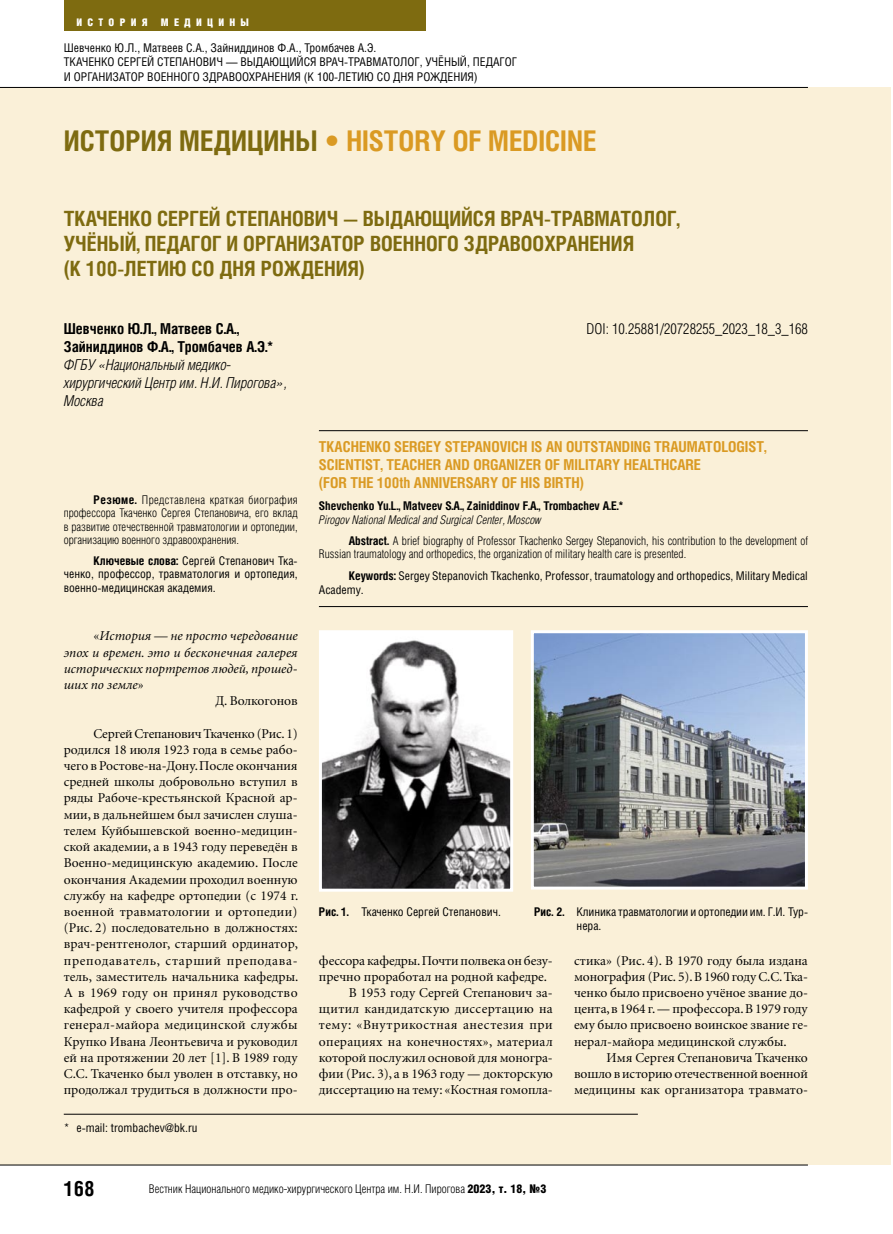
<style>
.page{position:relative;width:893px;height:1234px;background:#fff}
.page>*{position:absolute;margin:0;border:0;box-sizing:border-box;transform-origin:0 0}
.article_title{font:700 28.5px "Helios Cond";color:#da9a23}
.article_title-2{font:700 21px/25.2px "Helios Cond";color:#7e6b10}
.t1{font:700 21px "Helios Cond";color:#000}
.article_title_lat{font:700 15px/18px "Helios Cond";color:#da9a23}
.author_institution{font:italic 300 15px/18px "Helios Cond";color:#000}
.author_name{font:700 15px/18px "Helios Cond";color:#000}
.author_institution_copy{font:300 15px "Helios Cond";color:#000}
.main_text_material{font:13.5px/16.2px "Minion Cyr";color:#000;text-align:justify}
.main_text_material-2{font:italic 13.5px/16.2px "Minion Cyr";color:#000;text-align:justify}
.keywords{font:12px/13.5px "Helios Cond";color:#000;text-align:justify}
.Abstract_lat{font:300 12px/13.5px "Helios Cond";color:#000}
.Abstract{font:300 12px/13.5px "Helios Cond";color:#000;text-align:justify}
.keywords_lat{font:12px/13.5px "Helios Cond";color:#000}
.ris_name{font:12px/14.4px "Helios Cond";letter-spacing:-.01em;color:#000}
.author_name_lat{font:700 12px "Helios Cond";color:#000}
.author_institution_lat{font:italic 300 12px "Helios Cond";color:#000}
.references_rule{font:12px "Helios Cond";color:#000}
.t2{font:900 10.5px "Helios Cond";letter-spacing:.5em;color:#fff}
.s1{color:#7e6b10}
.s2{font-weight:700}
.s3{font-style:normal}
.s4{font-weight:900}
</style>
<div class="page">
<div style="left:0;top:87px;width:891px;height:1077px;background:#faf0d8"></div>
<hr style="left:0;top:1164px;width:808px;height:1px;background:#000">
<hr style="left:0;top:87px;width:808px;height:1px;background:#000">
<div style="left:64px;top:0;width:361px;height:30px;background:#7e6b10"></div>
<hr style="left:64px;top:1113px;width:574px;height:1px;background:#000">
<hr style="left:319px;top:430px;width:489px;height:1px;background:#000">
<hr style="left:319px;top:606px;width:489px;height:1px;background:#000">
<img style="left:323px;top:634px;width:186px;height:253px">
<div style="left:319px;top:630px;width:194px;height:261px;border:3px solid #fff"></div>
<img style="left:535px;top:634px;width:269px;height:251px">
<div style="left:531px;top:630px;width:277px;height:259px;border:3px solid #fff"></div>
<p class="t2" style="left:77px;top:16px;width:73px">ИСТОРИЯ</p>
<p class="t2" style="left:161px;top:16px;width:90px">МЕДИЦИНЫ</p>
<p class="keywords" style="left:64px;top:41px;width:314px">Шевченко Ю.Л., Матвеев С.А., Зайниддинов Ф.А., Тромбачев А.Э.</p>
<p class="keywords" style="left:64px;top:55px;width:454px">ТКАЧЕНКО СЕРГЕЙ СТЕПАНОВИЧ — ВЫДАЮЩИЙСЯ ВРАЧ-ТРАВМАТОЛОГ, УЧЁНЫЙ, ПЕДАГОГ</p>
<p class="keywords" style="left:64px;top:70px;width:415px">И ОРГАНИЗАТОР ВОЕННОГО ЗДРАВООХРАНЕНИЯ (К 100-ЛЕТИЮ СО ДНЯ РОЖДЕНИЯ)</p>
<p class="article_title" style="left:64px;top:123px;width:534px"><span class="s1">ИСТОРИЯ МЕДИЦИНЫ</span> • HISTORY OF MEDICINE</p>
<p class="article_title-2" style="left:64px;top:205px;width:618px">ТКАЧЕНКО СЕРГЕЙ СТЕПАНОВИЧ — ВЫДАЮЩИЙСЯ ВРАЧ-ТРАВМАТОЛОГ,<br>УЧЁНЫЙ, ПЕДАГОГ И ОРГАНИЗАТОР ВОЕННОГО ЗДРАВООХРАНЕНИЯ</p>
<p class="article_title-2" style="left:64px;top:255px;width:303px">(К 100-ЛЕТИЮ СО ДНЯ РОЖДЕНИЯ)</p>
<p class="author_name" style="left:64px;top:319px;width:211px">Шевченко Ю.Л., Матвеев С.А.,<br>Зайниддинов Ф.А., Тромбачев А.Э.*</p>
<p class="author_institution" style="left:64px;top:356px;width:224px">ФГБУ «Национальный медико&shy;хирургический Центр им. Н.И. Пирогова»,<br>Москва</p>
<p class="Abstract" style="left:64px;top:492px;width:235px;text-indent:30px"><span class="s2">Резюме.</span> Представлена краткая биография профессора Ткаченко Сергея Степановича, его вклад в развитие отечественной травматологии и ортопедии, организацию военного здравоохранения.</p>
<p class="keywords" style="left:64px;top:553px;width:235px;text-indent:30px"><span class="s2">Ключевые слова:</span> Сергей Степанович Тка&shy;ченко, профессор, травматология и ортопедия, военно-медицинская академия.</p>
<p class="main_text_material-2" style="left:64px;top:627px;width:235px;text-indent:30px"><span class="s3">«</span>История — не просто чередование эпох и времен. это и бесконечная галерея исторических портретов людей, прошед&shy;ших по земле<span class="s3">»</span></p>
<p class="main_text_material" style="left:215px;top:692px;width:84px">Д. Волкогонов</p>
<p class="main_text_material" style="left:64px;top:724px;width:236px;text-indent:30px">Сергей Степанович Ткаченко (Рис. 1) родился 18 июля 1923 года в семье рабо&shy;чего в Ростове-на-Дону. После окончания средней школы добровольно вступил в ряды Рабоче-крестьянской Красной ар&shy;мии, в дальнейшем был зачислен слуша&shy;телем Куйбышевской военно-медицин&shy;ской академии, а в 1943 году переведён в Военно-медицинскую академию. После окончания Академии проходил военную службу на кафедре ортопедии (с 1974 г. военной травматологии и ортопедии) (Рис. 2) последовательно в должностях: врач-рентгенолог, старший ординатор, преподаватель, старший преподава&shy;тель, заместитель начальника кафедры.<br>А в 1969 году он принял руководство кафедрой у своего учителя профессора генерал-майора медицинской службы Крупко Ивана Леонтьевича и руководил ей на протяжении 20 лет [1]. В 1989 году С.С. Ткаченко был уволен в отставку, но продолжал трудиться в должности про-</p>
<p class="references_rule" style="left:64px;top:1119px;width:135px">* е-mail: trombachev@bk.ru</p>
<p class="author_institution_copy" style="left:587px;top:321px;width:223px">DOI: 10.25881/20728255_2023_18_3_168</p>
<p class="article_title_lat" style="left:319px;top:437px;width:449px">TKACHENKO SERGEY STEPANOVICH IS AN OUTSTANDING TRAUMATOLOGIST,<br>SCIENTIST, TEACHER AND ORGANIZER OF MILITARY HEALTHCARE<br>(FOR THE 100th ANNIVERSARY OF HIS BIRTH)</p>
<p class="author_name_lat" style="left:319px;top:498px;width:306px">Shevchenko Yu.L., Matveev S.A., Zainiddinov F.A., Trombachev A.E.*</p>
<p class="author_institution_lat" style="left:319px;top:513px;width:224px">Pirogov National Medical and Surgical Center, Moscow</p>
<p class="Abstract_lat" style="left:319px;top:533px;width:490px;text-indent:30px"><span class="s2">Abstract.</span> A brief biography of Professor Tkachenko Sergey Stepanovich, his contribution to the development of<br>Russian traumatology and orthopedics, the organization of military health care is presented.</p>
<p class="keywords_lat" style="left:319px;top:568px;width:490px;text-indent:30px"><span class="s2">Keywords:</span> Sergey Stepanovich Tkachenko, Professor, traumatology and orthopedics, Military Medical<br>Academy.</p>
<p class="ris_name" style="left:319px;top:903px;width:183px"><span class="s2">Рис. 1.</span> Ткаченко Сергей Степанович.</p>
<p class="ris_name" style="left:577px;top:903px;width:233px;text-indent:-43px"><span class="s2">Рис. 2.</span> Клиника травматологии и ортопедии им. Г.И. Тур&shy;нера.</p>
<p class="main_text_material" style="left:574px;top:951px;width:236px">стика» (Рис. 4). В 1970 году была издана монография (Рис. 5). В 1960 году С.С. Тка&shy;ченко было присвоено учёное звание до&shy;цента, в 1964 г. — профессора. В 1979 году ему было присвоено воинское звание ге&shy;нерал-майора медицинской службы.</p>
<p class="main_text_material" style="left:574px;top:1048px;width:235px;text-indent:33px">Имя Сергея Степановича Ткаченко вошло в историю отечественной военной медицины как организатора травмато-</p>
<p class="main_text_material" style="left:319px;top:951px;width:235px">фессора кафедры. Почти полвека он безу&shy;пречно проработал на родной кафедре.</p>
<p class="main_text_material" style="left:319px;top:984px;width:235px;text-indent:30px">В 1953 году Сергей Степанович за&shy;щитил кандидатскую диссертацию на тему: «Внутрикостная анестезия при операциях на конечностях», материал которой послужил основой для моногра&shy;фии (Рис. 3), а в 1963 году — докторскую диссертацию на тему: «Костная гомопла-</p>
<p class="t1" style="left:64px;top:1175px;width:32px">168</p>
<p class="Abstract_lat" style="left:149px;top:1181px;width:399px">Вестник Национального медико-хирургического Центра им. Н.И. Пирогова <span class="s4">2023, т. 18, №3</span></p>
</div>
